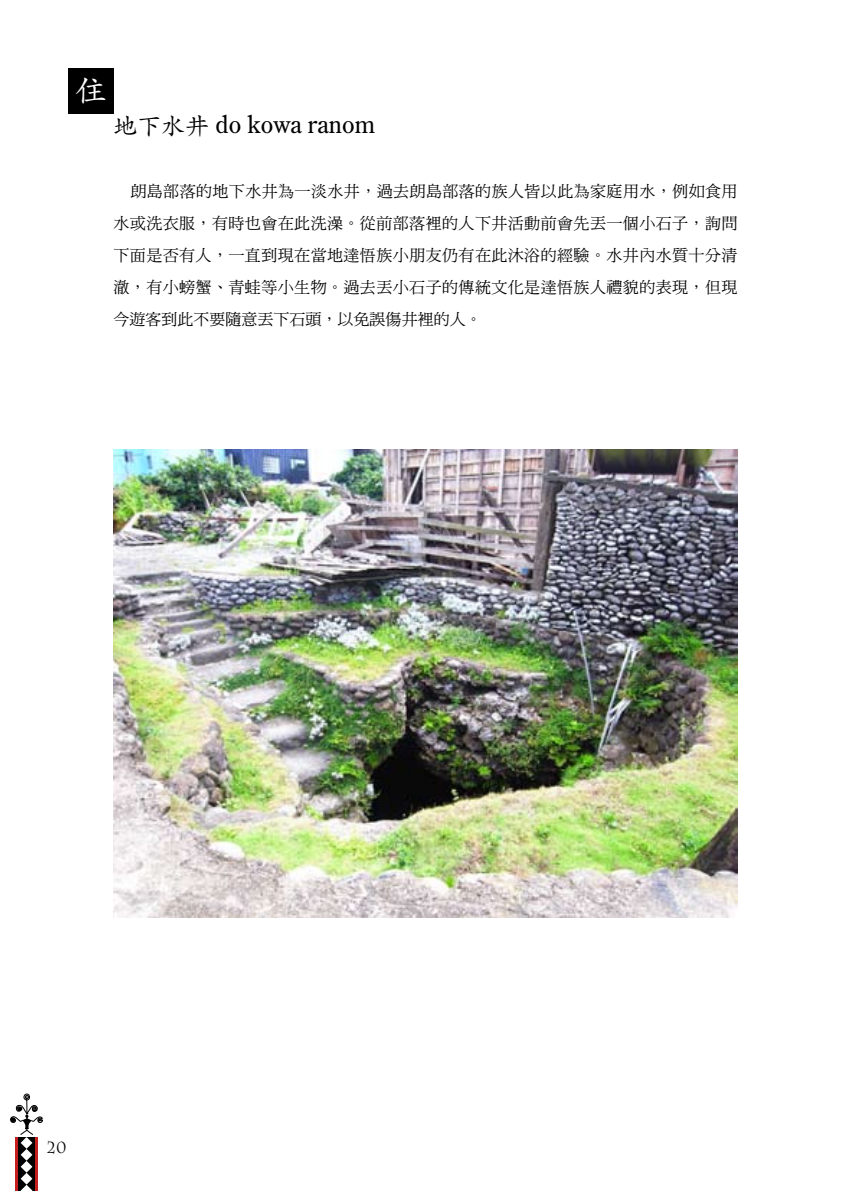
<style>
.page{position:relative;width:851px;height:1191px;background:#fff}
.page>*{position:absolute;margin:0;border:0;box-sizing:border-box;transform-origin:0 0}
.t1{font:32px "DF Li Kai Shu Md WIN BF";color:#fff}
.t2{font:24px "Century Old Style Std";color:#000}
.t3{font:16px/32px "DF Ming Md HK BF";letter-spacing:.025em;color:#000;text-align:justify}
.t4{font:16px "Charlemagne Std";color:#000}
.s1{font-family:"DF Li Kai Shu Md WIN BF"}
</style>
<div class="page">
<svg style="left:10px;top:1093px;width:33px;height:98px"></svg>
<div style="left:68px;top:68px;width:45px;height:45px;background:#000"></div>
<img style="left:113px;top:449px;width:624px;height:468px">
<p class="t1" style="left:75px;top:75px;width:33px">住</p>
<p class="t2" style="left:113px;top:108px;width:263px"><span class="s1">地下水井</span> do kowa ranom</p>
<p class="t3" style="left:113px;top:175px;width:625px;text-indent:17px">朗島部落的地下水井為一淡水井，過去朗島部落的族人皆以此為家庭用水，例如食用水或洗衣服，有時也會在此洗澡。從前部落裡的人下井活動前會先丟一個小石子，詢問下面是否有人，一直到現在當地達悟族小朋友仍有在此沐浴的經驗。水井內水質十分清澈，有小螃蟹、青蛙等小生物。過去丟小石子的傳統文化是達悟族人禮貌的表現，但現今遊客到此不要隨意丟下石頭，以免誤傷井裡的人。</p>
<p class="t4" style="left:47px;top:1138px;width:21px">20</p>
</div>
